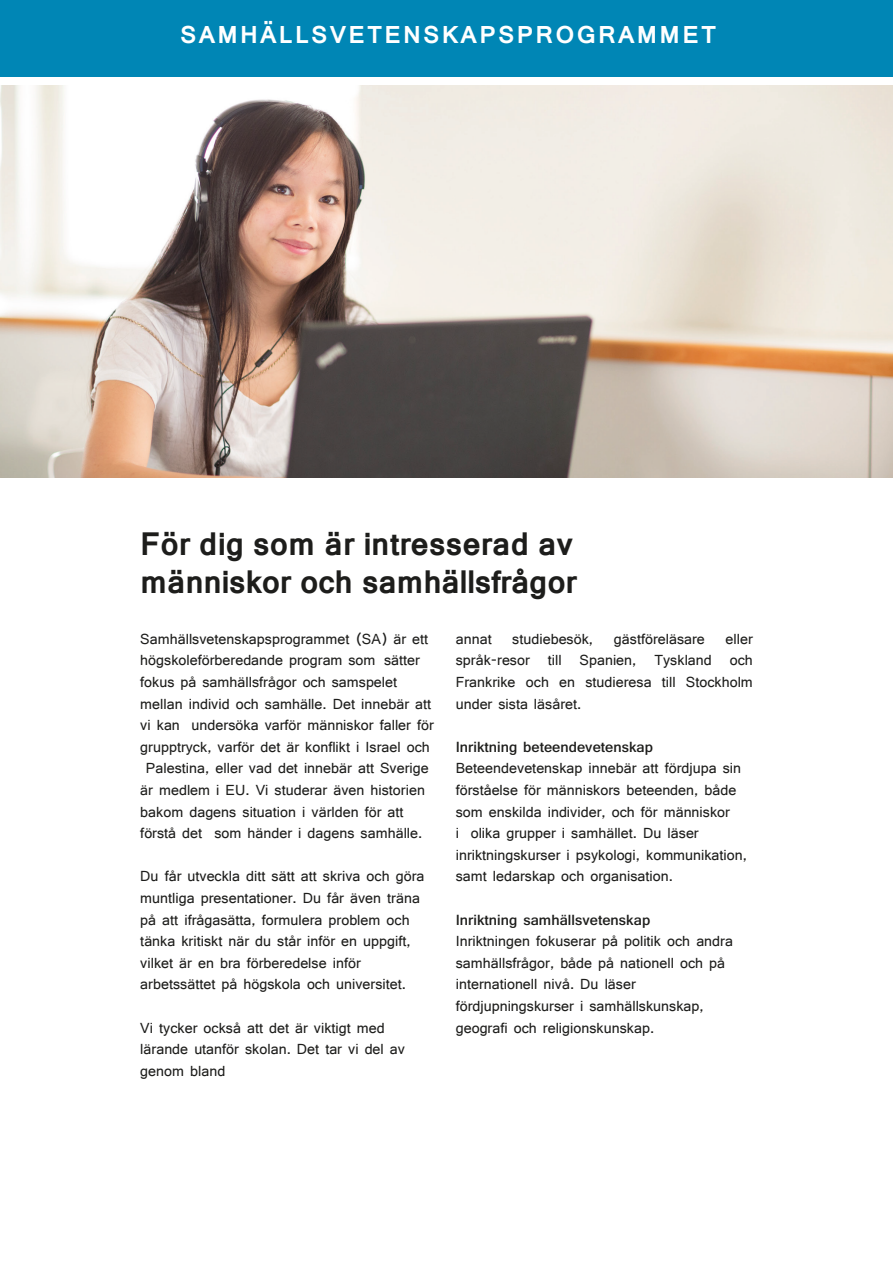
<style>
.page{position:relative;width:893px;height:1263px;background:#fff}
.page>*{position:absolute;margin:0;border:0;box-sizing:border-box;transform-origin:0 0}
.t1{font:700 30.9px/37.7px "Kartika";letter-spacing:-.01em;color:#1d1d1b}
.t2{font:700 23.1px "Kartika";letter-spacing:.095em;color:#fff}
.t3{font:15.45px/21.6px "Shruti";letter-spacing:.005em;color:#1d1d1b}
.t4{font:700 15.45px "Shruti";letter-spacing:.005em;color:#1d1d1b}
</style>
<div class="page">
<img style="left:0;top:86px;width:893px;height:391px">
<div style="left:0;top:0;width:893px;height:77px;background:#0086b5"></div>
<h2 class="t2" style="left:180px;top:20px;width:537px">SAMHÄLLSVETENSKAPSPROGRAMMET</h2>
<h1 class="t1" style="left:140px;top:528px;width:438px">För dig som är intresserad av människor och samhällsfrågor</h1>
<p class="t3" style="left:140px;top:628px;width:289px">Samhällsvetenskapsprogrammet (SA) är ett</p>
<p class="t3" style="left:140px;top:649px;width:281px">högskoleförberedande program som sätter</p>
<p class="t3" style="left:140px;top:671px;width:258px">fokus på samhällsfrågor och samspelet</p>
<p class="t3" style="left:140px;top:692px;width:292px">mellan individ och samhälle. Det innebär att</p>
<p class="t3" style="left:140px;top:714px;width:295px">vi kan undersöka varför människor faller för</p>
<p class="t3" style="left:140px;top:736px;width:291px">grupptryck, varför det är konflikt i Israel och</p>
<p class="t3" style="left:146px;top:757px;width:284px">Palestina, eller vad det innebär att Sverige</p>
<p class="t3" style="left:140px;top:779px;width:286px">är medlem i EU. Vi studerar även historien</p>
<p class="t3" style="left:140px;top:800px;width:265px">bakom dagens situation i världen för att</p>
<p class="t3" style="left:140px;top:822px;width:284px">förstå det som händer i dagens samhälle.</p>
<p class="t3" style="left:140px;top:865px;width:286px">Du får utveckla ditt sätt att skriva och göra muntliga presentationer. Du får även träna på att ifrågasätta, formulera problem och tänka kritiskt när du står inför en uppgift, vilket är en bra förberedelse inför arbetssättet på högskola och universitet.</p>
<p class="t3" style="left:140px;top:1016px;width:266px">Vi tycker också att det är viktigt med lärande utanför skolan. Det tar vi del av genom bland</p>
<p class="t3" style="left:456px;top:628px;width:37px">annat</p>
<p class="t3" style="left:512px;top:628px;width:82px">studiebesök,</p>
<p class="t3" style="left:614px;top:628px;width:93px">gästföreläsare</p>
<p class="t3" style="left:456px;top:628px;width:299px;text-align:justify;text-indent:270px">eller språk-resor till Spanien, Tyskland och Frankrike och en studieresa till Stockholm under sista läsåret.</p>
<p class="t4" style="left:456px;top:737px;width:199px">Inriktning beteendevetenskap</p>
<p class="t3" style="left:456px;top:757px;width:293px">Beteendevetenskap innebär att fördjupa sin förståelse för människors beteenden, både som enskilda individer, och för människor<br>i olika grupper i samhället. Du läser inriktningskurser i psykologi, kommunikation, samt ledarskap och organisation.</p>
<p class="t4" style="left:456px;top:910px;width:196px">Inriktning samhällsvetenskap</p>
<p class="t3" style="left:456px;top:930px;width:279px">Inriktningen fokuserar på politik och andra samhällsfrågor, både på nationell och på internationell nivå. Du läser fördjupningskurser i samhällskunskap, geografi och religionskunskap.</p>
</div>
